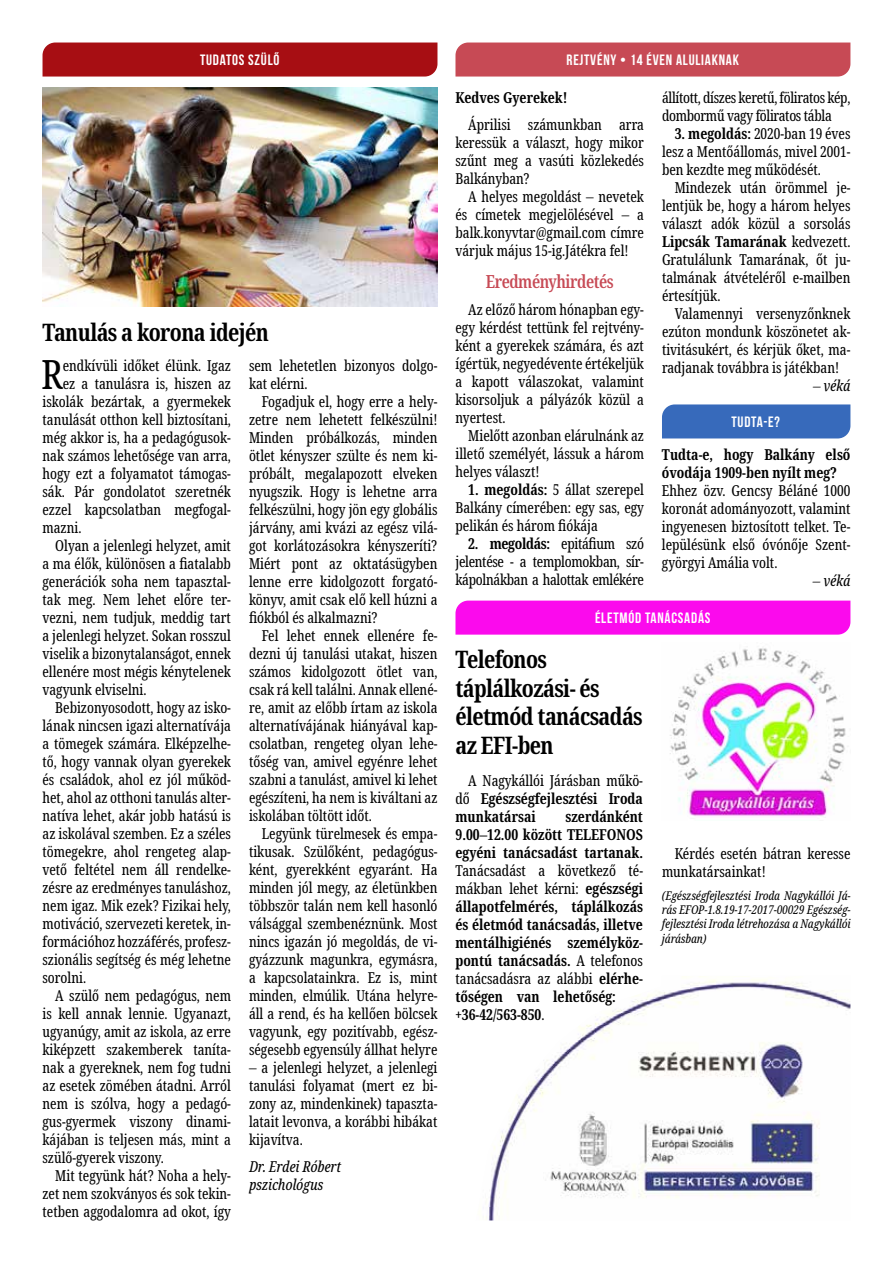
<style>
.page{position:relative;width:893px;height:1263px;background:#fff}
.page>*{position:absolute;margin:0;border:0;box-sizing:border-box;transform-origin:0 0}
.t1{font:extra-condensed 40.2px "Noto Serif";color:#000}
.t2{font:700 extra-condensed 24px/28.8px "Noto Serif";letter-spacing:-.025em;color:#000}
.t3{font:600 extra-condensed 18px "Noto Serif";letter-spacing:-.025em;color:#c74a55}
.t4{font:extra-condensed 15px/18px "Noto Serif";color:#000;text-align:justify}
.t5{font:700 extra-condensed 15px/18px "Noto Serif";color:#000;text-align:justify}
.t6{font:15px "Bebas Neue";letter-spacing:.05em;color:#fff}
.t7{font:extra-condensed 15px/18px "Noto Serif";letter-spacing:-.02em;color:#000}
.t8{font:italic extra-condensed 15px/18px "Noto Serif";color:#000}
.t9{font:italic extra-condensed 12px/14.4px "Noto Serif";color:#000;text-align:justify}
.s1{font-weight:700}
.s2{font-weight:400}
</style>
<div class="page">
<div style="left:43px;top:43px;width:394px;height:34px;background:#a70e13"></div>
<div style="left:455px;top:601px;width:395px;height:34px;background:#fb0aed"></div>
<img style="left:43px;top:87px;width:394px;height:220px">
<div style="left:455px;top:43px;width:395px;height:34px;background:#c74a55"></div>
<img style="left:486px;top:976px;width:364px;height:244px">
<img style="left:670px;top:648px;width:176px;height:169px">
<div style="left:662px;top:404px;width:188px;height:34px;background:#376abb"></div>
<p class="t6" style="left:200px;top:52px;width:81px">TUDATOS SZÜLŐ</p>
<h2 class="t2" style="left:43px;top:318px;width:228px">Tanulás a korona idején</h2>
<h1 class="t1" style="left:41px;top:347px;width:23px">R</h1>
<p class="t4" style="left:63px;top:357px;width:170px">endkívüli időket élünk. Igaz</p>
<p class="t4" style="left:63px;top:375px;width:170px">ez a tanulásra is, hiszen az</p>
<p class="t4" style="left:43px;top:393px;width:190px">iskolák bezártak, a gyermekek</p>
<p class="t4" style="left:43px;top:411px;width:190px">tanulását otthon kell biztosítani,</p>
<p class="t4" style="left:43px;top:429px;width:190px">még akkor is, ha a pedagógusok-</p>
<p class="t4" style="left:43px;top:447px;width:190px">nak számos lehetősége van arra,</p>
<p class="t4" style="left:43px;top:465px;width:190px">hogy ezt a folyamatot támogas-</p>
<p class="t4" style="left:43px;top:483px;width:190px">sák. Pár gondolatot szeretnék</p>
<p class="t4" style="left:43px;top:501px;width:190px">ezzel kapcsolatban megfogal-</p>
<p class="t4" style="left:43px;top:519px;width:40px">mazni.</p>
<p class="t4" style="left:55px;top:537px;width:177px">Olyan a jelenlegi helyzet, amit</p>
<p class="t4" style="left:43px;top:555px;width:190px">a ma élők, különösen a fiatalabb</p>
<p class="t4" style="left:43px;top:573px;width:190px">generációk soha nem tapasztal-</p>
<p class="t4" style="left:43px;top:591px;width:190px">tak meg. Nem lehet előre ter-</p>
<p class="t4" style="left:43px;top:609px;width:190px">vezni, nem tudjuk, meddig tart</p>
<p class="t4" style="left:43px;top:627px;width:190px">a jelenlegi helyzet. Sokan rosszul</p>
<p class="t4" style="left:43px;top:645px;width:190px">viselik a bizonytalanságot, ennek</p>
<p class="t4" style="left:43px;top:663px;width:190px">ellenére most mégis kénytelenek</p>
<p class="t4" style="left:43px;top:681px;width:106px">vagyunk elviselni.</p>
<p class="t4" style="left:55px;top:699px;width:177px">Bebizonyosodott, hogy az isko-</p>
<p class="t4" style="left:43px;top:717px;width:190px">lának nincsen igazi alternatívája</p>
<p class="t4" style="left:43px;top:735px;width:190px">a tömegek számára. Elképzelhe-</p>
<p class="t4" style="left:43px;top:753px;width:190px">tő, hogy vannak olyan gyerekek</p>
<p class="t4" style="left:43px;top:771px;width:190px">és családok, ahol ez jól működ-</p>
<p class="t4" style="left:43px;top:789px;width:190px">het, ahol az otthoni tanulás alter-</p>
<p class="t4" style="left:43px;top:807px;width:190px">natíva lehet, akár jobb hatású is</p>
<p class="t4" style="left:43px;top:825px;width:190px">az iskolával szemben. Ez a széles</p>
<p class="t4" style="left:43px;top:843px;width:190px">tömegekre, ahol rengeteg alap-</p>
<p class="t4" style="left:43px;top:861px;width:190px">vető feltétel nem áll rendelke-</p>
<p class="t4" style="left:43px;top:879px;width:190px">zésre az eredményes tanuláshoz,</p>
<p class="t4" style="left:43px;top:897px;width:190px">nem igaz. Mik ezek? Fizikai hely,</p>
<p class="t4" style="left:43px;top:915px;width:190px">motiváció, szervezeti keretek, in-</p>
<p class="t4" style="left:43px;top:933px;width:190px">formációhoz hozzáférés, profes -</p>
<p class="t4" style="left:43px;top:951px;width:190px">szionális segítség és még lehetne</p>
<p class="t4" style="left:43px;top:969px;width:45px">sorolni.</p>
<p class="t4" style="left:55px;top:987px;width:177px">A szülő nem pedagógus, nem</p>
<p class="t4" style="left:43px;top:1005px;width:190px">is kell annak lennie. Ugyanazt,</p>
<p class="t4" style="left:43px;top:1023px;width:190px">ugyanúgy, amit az iskola, az erre</p>
<p class="t4" style="left:43px;top:1041px;width:190px">kiképzett szakemberek taníta-</p>
<p class="t4" style="left:43px;top:1059px;width:190px">nak a gyereknek, nem fog tudni</p>
<p class="t4" style="left:43px;top:1077px;width:190px">az esetek zömében átadni. Arról</p>
<p class="t4" style="left:43px;top:1095px;width:190px">nem is szólva, hogy a pedagó-</p>
<p class="t4" style="left:43px;top:1113px;width:190px">gus-gyermek viszony dinami-</p>
<p class="t4" style="left:43px;top:1131px;width:190px">kájában is teljesen más, mint a</p>
<p class="t4" style="left:43px;top:1149px;width:123px">szülő-gyerek viszony.</p>
<p class="t4" style="left:55px;top:1167px;width:177px">Mit tegyünk hát? Noha a hely-</p>
<p class="t4" style="left:43px;top:1185px;width:190px">zet nem szokványos és sok tekin-</p>
<p class="t4" style="left:43px;top:1203px;width:190px">tetben aggodalomra ad okot, így</p>
<p class="t4" style="left:249px;top:357px;width:190px">sem lehetetlen bizonyos dolgo&shy;kat elérni.</p>
<p class="t4" style="left:249px;top:393px;width:190px;text-indent:13px">Fogadjuk el, hogy erre a hely&shy;zetre nem lehetett felkészülni!<br>Minden próbálkozás, minden ötlet kényszer szülte és nem ki&shy;próbált, megalapozott elveken nyugszik. Hogy is lehetne arra felkészülni, hogy jön egy globális járvány, ami kvázi az egész vilá&shy;got korlátozásokra kényszeríti?<br>Miért pont az oktatásügyben lenne erre kidolgozott forgató&shy;könyv, amit csak elő kell húzni a fiókból és alkalmazni?</p>
<p class="t4" style="left:249px;top:627px;width:190px;text-indent:13px">Fel lehet ennek ellenére fe&shy;dezni új tanulási utakat, hiszen számos kidolgozott ötlet van, csak rá kell találni. Annak ellené&shy;re, amit az előbb írtam az iskola alternatívájának hiányával kap&shy;csolatban, rengeteg olyan lehe&shy;tőség van, amivel egyénre lehet szabni a tanulást, amivel ki lehet egészíteni, ha nem is kiváltani az iskolában töltött időt.</p>
<p class="t4" style="left:249px;top:825px;width:190px;text-indent:13px">Legyünk türelmesek és empa&shy;tikusak. Szülőként, pedagógus&shy;ként, gyerekként egyaránt. Ha minden jól megy, az életünkben többször talán nem kell hasonló válsággal szembenéznünk. Most nincs igazán jó megoldás, de vi&shy;gyázzunk magunkra, egymásra, a kapcsolatainkra. Ez is, mint minden, elmúlik. Utána helyre&shy;áll a rend, és ha kellően bölcsek vagyunk, egy pozitívabb, egész&shy;ségesebb egyensúly állhat helyre</p>
<p class="t4" style="left:249px;top:1059px;width:190px">– a jelenlegi helyzet, a jelenlegi tanulási folyamat (mert ez bi&shy;zony az, mindenkinek) tapaszta&shy;latait levonva, a korábbi hibákat kijavítva.</p>
<p class="t8" style="left:249px;top:1158px;width:93px">Dr. Erdei Róbert pszichológus</p>
<p class="t6" style="left:567px;top:52px;width:174px">REJTVÉNY • 14 ÉVEN ALULIAKNAK</p>
<p class="t5" style="left:455px;top:89px;width:114px">Kedves Gyerekek!</p>
<p class="t4" style="left:455px;top:116px;width:190px;text-indent:13px">Áprilisi számunkban arra keressük a választ, hogy mikor szűnt meg a vasúti közlekedés Balkányban?</p>
<p class="t4" style="left:455px;top:188px;width:190px;text-indent:13px">A helyes megoldást – nevetek és címetek megjelölésével – a balk.konyvtar@gmail.com címre várjuk május 15-ig.Játékra fel!</p>
<p class="t3" style="left:486px;top:269px;width:129px">Eredményhirdetés</p>
<p class="t4" style="left:455px;top:301px;width:190px;text-indent:13px">Az előző három hónapban egy&shy;egy kérdést tettünk fel rejtvény&shy;ként a gyerekek számára, és azt ígértük, negyedévente értékeljük a kapott válaszokat, valamint kisorsoljuk a pályázók közül a nyertest.</p>
<p class="t4" style="left:455px;top:427px;width:190px;text-indent:13px">Mielőtt azonban elárulnánk az illető személyét, lássuk a három helyes választ!</p>
<p class="t4" style="left:455px;top:481px;width:190px;text-indent:13px"><span class="s1">1. megoldás:</span> 5 állat szerepel Balkány címerében: egy sas, egy pelikán és három fiókája</p>
<p class="t4" style="left:455px;top:535px;width:190px;text-indent:13px"><span class="s1">2. megoldás:</span> epitáfium szó jelentése - a templomokban, sír&shy;kápolnákban a halottak emlékére</p>
<p class="t7" style="left:662px;top:89px;width:190px">állított, díszes keretű, föliratos kép, dombormű vagy föliratos tábla</p>
<p class="t4" style="left:662px;top:125px;width:190px;text-indent:13px"><span class="s1">3. megoldás:</span> 2020-ban 19 éves lesz a Mentőállomás, mivel 2001- ben kezdte meg működését.</p>
<p class="t4" style="left:662px;top:179px;width:190px;text-indent:13px">Mindezek után örömmel je&shy;lentjük be, hogy a három helyes választ adók közül a sorsolás <span class="s1">Lipcsák Tamarának</span> kedvezett.<br>Gratulálunk Tamarának, őt ju&shy;talmának átvételéről e-mailben értesítjük.</p>
<p class="t4" style="left:662px;top:305px;width:190px;text-indent:13px">Valamennyi versenyzőnknek ezúton mondunk köszönetet ak&shy;tivitásukért, és kérjük őket, ma&shy;radjanak továbbra is játékban!</p>
<p class="t8" style="left:813px;top:377px;width:39px">– véká</p>
<p class="t6" style="left:731px;top:414px;width:50px">TUDTA-E?</p>
<p class="t5" style="left:662px;top:446px;width:190px">Tudta-e, hogy Balkány első óvodája 1909-ben nyílt meg?</p>
<p class="t4" style="left:662px;top:482px;width:190px">Ehhez özv. Gencsy Béláné 1000 koronát adományozott, valamint ingyenesen biztosított telket. Te&shy;lepülésünk első óvónője Szent&shy;györgyi Amália volt.</p>
<p class="t8" style="left:813px;top:572px;width:39px">– véká</p>
<p class="t6" style="left:595px;top:610px;width:117px">ÉLETMÓD TANÁCSADÁS</p>
<h2 class="t2" style="left:455px;top:645px;width:189px">Telefonos táplálkozási- és életmód tanácsadás az EFI-ben</h2>
<p class="t5" style="left:455px;top:772px;width:189px;text-indent:13px"><span class="s2">A Nagykállói Járásban műkö&shy;dő</span> Egészségfejlesztési Iroda munkatársai</p>
<p class="t5" style="left:455px;top:808px;width:189px;text-indent:110px">szerdánként 9.00–12.00 között TELEFONOS egyéni tanácsadást tartanak.</p>
<p class="t5" style="left:455px;top:862px;width:189px;text-align:left"><span class="s2">Tanácsadást a következő té&shy;mákban lehet kérni:</span> egészségi állapotfelmérés, táplálkozás és életmód tanácsadás, illetve mentálhigiénés személyköz&shy;pontú tanácsadás. <span class="s2">A telefonos tanácsadásra az alábbi</span> elérhe&shy;tőségen van lehetőség: +36-42/563-850<span class="s2">.</span></p>
<p class="t4" style="left:662px;top:845px;width:190px;text-indent:13px">Kérdés esetén bátran keresse munkatársainkat!</p>
<p class="t9" style="left:662px;top:888px;width:190px">(Egészségfejlesztési Iroda Nagykállói Já&shy;rás EFOP-1.8.19-17-2017-00029 Egészség&shy;fejlesztési Iroda létrehozása a Nagykállói járásban)</p>
</div>
